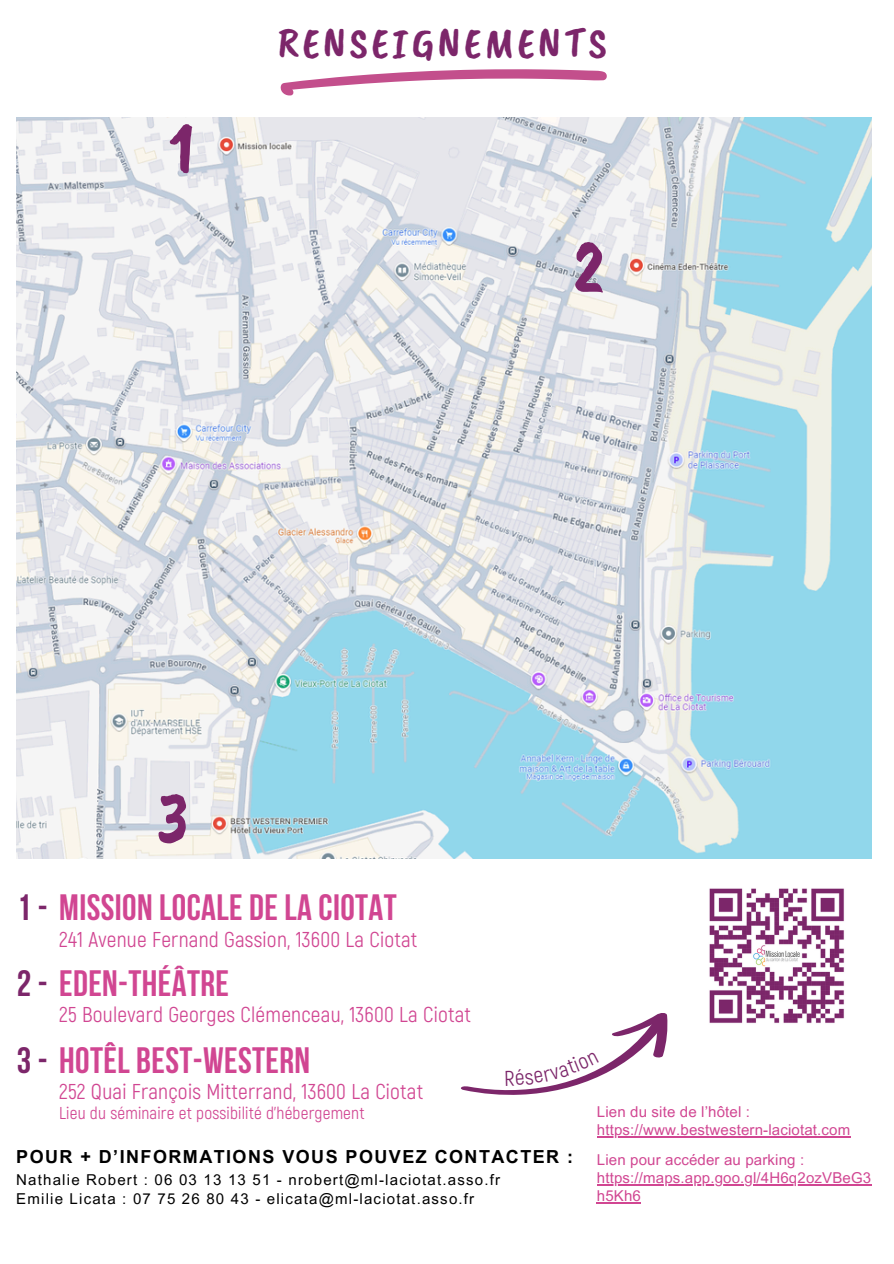
<style>
.page{position:relative;width:894px;height:1264px;background:#fff}
.page>*{position:absolute;margin:0;border:0;box-sizing:border-box;transform-origin:0 0}
.t1{font:75.15px "Caveat Brush";color:#7c266a}
.t2{font:42.9px "Caveat Brush";letter-spacing:.08em;color:#7c266a}
.t3{font:700 36.6px "Bebas Neue";letter-spacing:.01em;color:#d14692}
.t4{font:700 36.45px "Bebas Neue";letter-spacing:.01em;color:#d14692}
.t5{font:21.45px "Akrobat";letter-spacing:.01em;color:#d14692}
.t6{font:700 18px "Arial MT Pro";letter-spacing:.08em;color:#000}
.t7{font:17.25px "Akrobat";letter-spacing:.01em;color:#d14692}
.t8{font:15px/30.3px "Arial MT Pro";letter-spacing:.01em;color:#d14692}
.t9{font:15px "Arial MT Pro";letter-spacing:.08em;color:#000}
.s1{color:#7c266a}
.s2{font-size:36.45px;color:#7c266a}
</style>
<div class="page">
<svg style="left:280px;top:69px;width:327px;height:27px"></svg>
<img style="left:16px;top:118px;width:855px;height:740px">
<img style="left:709px;top:888px;width:135px;height:135px">
<hr style="left:596px;top:1136px;width:254px;height:1px;background:#d14692">
<hr style="left:596px;top:1184px;width:275px;height:1px;background:#d14692">
<hr style="left:596px;top:1202px;width:45px;height:1px;background:#d14692">
<svg style="left:461px;top:1013px;width:207px;height:82px"></svg>
<h2 class="t1" style="left:169px;top:100px;width:28px">1</h2>
<h1 class="t2" style="left:278px;top:16px;width:330px">RENSEIGNEMENTS</h1>
<h3 class="t1" style="left:573px;top:219px;width:33px">2</h3>
<h2 class="t1" style="left:157px;top:770px;width:34px">3</h2>
<p class="t4" style="left:17px;top:892px;width:381px"><span class="s1">1 -</span> MISSION LOCALE DE LA CIOTAT</p>
<p class="t5" style="left:59px;top:925px;width:359px">241 Avenue Fernand Gassion, 13600 La Ciotat</p>
<p class="t3" style="left:17px;top:968px;width:214px"><span class="s2">2 -</span> EDEN-THÉÂTRE</p>
<h2 class="t5" style="left:59px;top:1000px;width:413px">25 Boulevard Georges Clémenceau, 13600 La Ciotat</h2>
<p class="t3" style="left:17px;top:1045px;width:295px"><span class="s2">3 -</span> HOTÊL BEST-WESTERN</p>
<p class="t5" style="left:59px;top:1077px;width:365px">252 Quai François Mitterrand, 13600 La Ciotat</p>
<p class="t7" style="left:59px;top:1101px;width:307px">Lieu du séminaire et possibilité d’hébergement</p>
<p class="t8" style="left:596px;top:1098px;width:155px">Lien du site de l’hôtel :</p>
<p class="t8" style="left:596px;top:1116px;width:255px">https://www.bestwestern-laciotat.com<br>Lien pour accéder au parking :</p>
<p class="t8" style="left:596px;top:1170px;width:276px;line-height:18px">https://maps.app.goo.gl/4H6q2ozVBeG3 h5Kh6</p>
<h2 class="t6" style="left:16px;top:1150px;width:558px">POUR + D’INFORMATIONS VOUS POUVEZ CONTACTER :</h2>
<h2 class="t9" style="left:16px;top:1174px;width:485px">Nathalie Robert : 06 03 13 13 51 - nrobert@ml-laciotat.asso.fr</h2>
<p class="t9" style="left:16px;top:1193px;width:459px">Emilie Licata : 07 75 26 80 43 - elicata@ml-laciotat.asso.fr</p>
</div>
